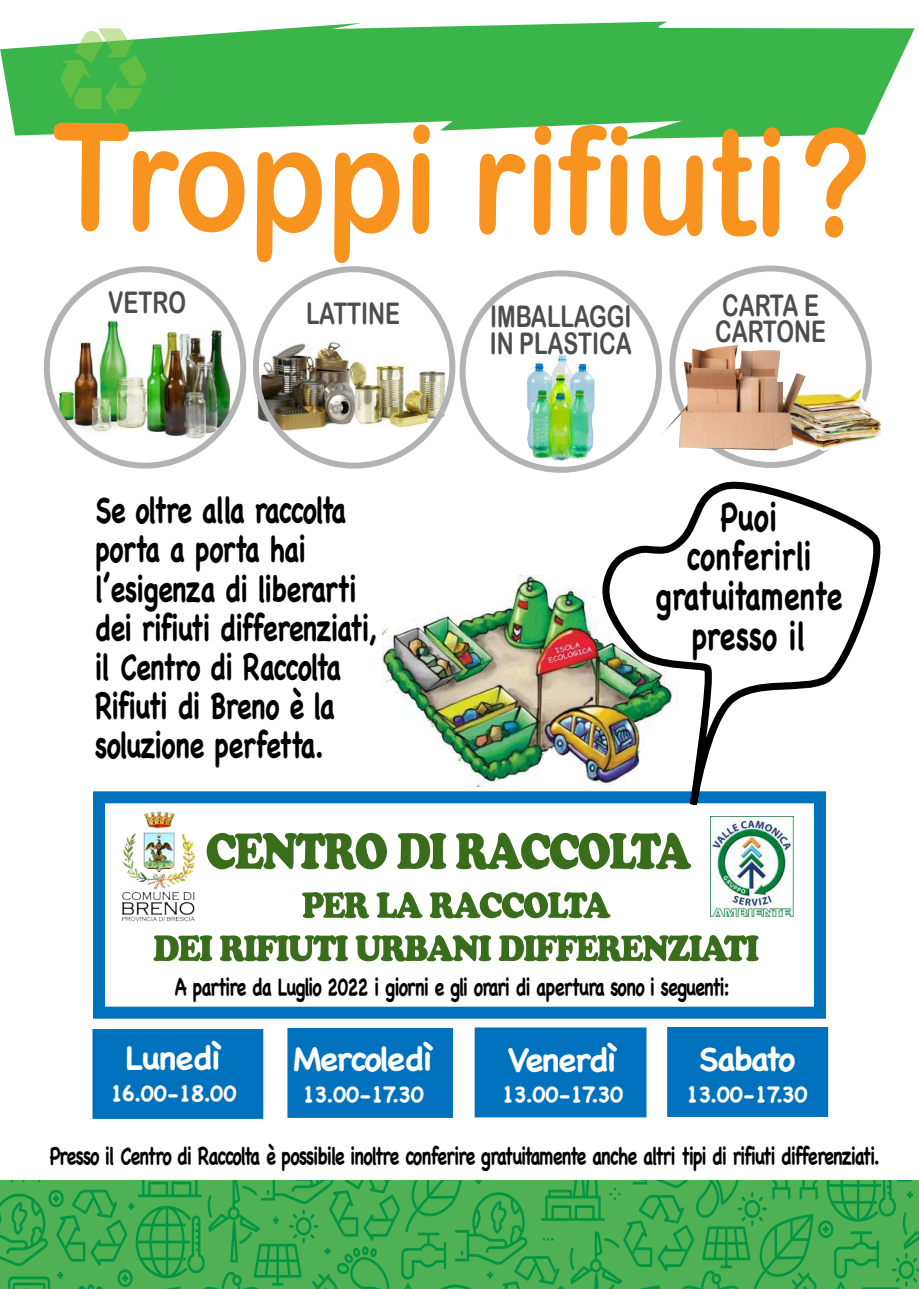
<style>
.page{position:relative;width:919px;height:1289px;background:#fff}
.page>*{position:absolute;margin:0;border:0;box-sizing:border-box;transform-origin:0 0}
.t1{font:700 38.55px/39.6px "Chalkboard SE";color:#000;text-align:center;scale:.75 1}
.t2{font:700 36px/39px "Chalkboard SE";letter-spacing:-.025em;color:#000;scale:.75 1}
.t3{font:700 33px "Chalkboard SE";letter-spacing:-.05em;color:#fff}
.t4{font:29.85px/26.1px "Arial Rounded MT Bold";color:#4d4d4d;scale:.75 1}
.t5{font:700 24px "Chalkboard SE";letter-spacing:-.05em;color:#000;scale:.75 1}
.t6{font:700 22.65px "Chalkboard SE";letter-spacing:-.05em;color:#fff}
</style>
<div class="page">
<img style="left:382px;top:575px;width:210px;height:211px">
<svg style="left:0;top:22px;width:914px;height:117px;background:#57c065"></svg>
<div style="left:667px;top:1026px;width:161px;height:90px;background:#0071bc;border:2px solid #0071bc"></div>
<div style="left:474px;top:1027px;width:172px;height:90px;background:#0071bc;border:2px solid #0071bc"></div>
<div style="left:287px;top:1027px;width:166px;height:90px;background:#0071bc;border:2px solid #0071bc"></div>
<div style="left:93px;top:791px;width:733px;height:227px;border:12px solid #0071bc"></div>
<img style="left:710px;top:816px;width:83px;height:100px">
<img style="left:121px;top:811px;width:74px;height:111px">
<svg style="left:592px;top:481px;width:289px;height:330px"></svg>
<svg style="left:302px;top:892px;width:67px;height:26px"></svg>
<svg style="left:376px;top:892px;width:46px;height:26px"></svg>
<svg style="left:430px;top:892px;width:180px;height:26px"></svg>
<svg style="left:153px;top:935px;width:59px;height:26px"></svg>
<svg style="left:220px;top:935px;width:128px;height:26px"></svg>
<svg style="left:355px;top:935px;width:136px;height:26px"></svg>
<svg style="left:498px;top:935px;width:260px;height:26px"></svg>
<svg style="left:207px;top:832px;width:180px;height:37px"></svg>
<svg style="left:397px;top:833px;width:49px;height:36px"></svg>
<svg style="left:456px;top:832px;width:235px;height:37px"></svg>
<svg style="left:61px;top:28px;width:85px;height:88px;background:#64c15d"></svg>
<img style="left:44px;top:319px;width:103px;height:116px">
<img style="left:147px;top:329px;width:85px;height:110px">
<div style="left:44px;top:266px;width:202px;height:202px;border:6px solid #b3b3b3;border-radius:50%"></div>
<img style="left:253px;top:334px;width:95px;height:96px">
<img style="left:348px;top:360px;width:97px;height:70px">
<div style="left:253px;top:266px;width:202px;height:202px;border:6px solid #b3b3b3;border-radius:50%"></div>
<svg style="left:53px;top:123px;width:192px;height:109px"></svg>
<svg style="left:257px;top:152px;width:65px;height:110px"></svg>
<svg style="left:334px;top:152px;width:65px;height:111px"></svg>
<svg style="left:412px;top:124px;width:18px;height:110px"></svg>
<svg style="left:479px;top:154px;width:46px;height:80px"></svg>
<svg style="left:533px;top:125px;width:18px;height:110px"></svg>
<svg style="left:558px;top:125px;width:69px;height:110px"></svg>
<svg style="left:643px;top:155px;width:59px;height:81px"></svg>
<svg style="left:712px;top:129px;width:44px;height:107px"></svg>
<svg style="left:762px;top:127px;width:18px;height:110px"></svg>
<svg style="left:805px;top:127px;width:60px;height:111px"></svg>
<div style="left:669px;top:265px;width:202px;height:203px;border:6px solid #b3b3b3;border-radius:50%"></div>
<img style="left:805px;top:385px;width:75px;height:66px">
<img style="left:660px;top:345px;width:145px;height:105px">
<div style="left:459px;top:270px;width:203px;height:203px;border:6px solid #b3b3b3;border-radius:50%"></div>
<img style="left:527px;top:355px;width:67px;height:106px">
<img style="left:0;top:1180px;width:918px;height:108px">
<div style="left:92px;top:1028px;width:171px;height:90px;background:#0071bc;border:2px solid #0071bc"></div>
<p class="t4" style="left:108px;top:289px;width:105px">VETRO</p>
<p class="t4" style="left:306px;top:300px;width:127px">LATTINE</p>
<p class="t4" style="left:715px;top:292px;width:149px">CARTA E<br>CARTONE</p>
<p class="t4" style="left:489px;top:303px;width:191px">IMBALLAGGI<br>IN PLASTICA</p>
<h2 class="t2" style="left:95px;top:490px;width:377px">Se oltre alla raccolta porta a porta hai l’esigenza di liberarti dei rifiuti differenziati, il Centro di Raccolta<br>Rifiuti di Breno è la soluzione perfetta.</h2>
<h1 class="t1" style="left:655px;top:496px;width:250px">Puoi conferirli gratuitamente presso il</h1>
<p class="t5" style="left:175px;top:972px;width:741px">A partire da Luglio 2022 i giorni e gli orari di apertura sono i seguenti:</p>
<h3 class="t3" style="left:126px;top:1038px;width:97px">Lunedì</h3>
<p class="t6" style="left:110px;top:1079px;width:129px">16.00-18.00</p>
<h3 class="t3" style="left:293px;top:1039px;width:141px">Mercoledì</h3>
<p class="t6" style="left:301px;top:1080px;width:124px">13.00-17.30</p>
<h3 class="t3" style="left:507px;top:1039px;width:110px">Venerdì</h3>
<p class="t6" style="left:501px;top:1080px;width:124px">13.00-17.30</p>
<h3 class="t3" style="left:698px;top:1039px;width:98px">Sabato</h3>
<p class="t6" style="left:685px;top:1080px;width:124px">13.00-17.30</p>
<p class="t5" style="left:50px;top:1141px;width:1108px">Presso il Centro di Raccolta è possibile inoltre conferire gratuitamente anche altri tipi di rifiuti differenziati.</p>
</div>
